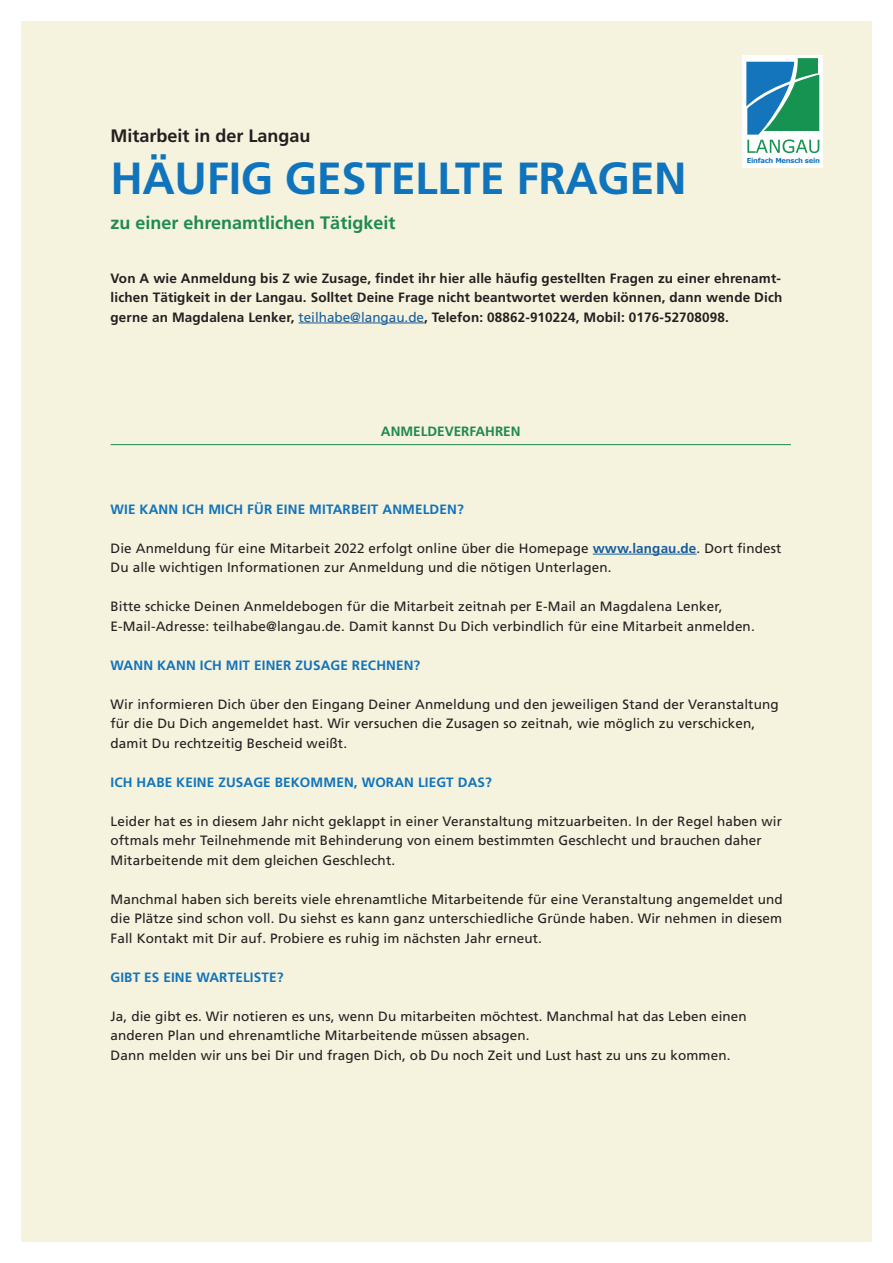
<style>
.page{position:relative;width:893px;height:1263px;background:#fff}
.page>*{position:absolute;margin:0;border:0;box-sizing:border-box;transform-origin:0 0}
.t1{font:700 45px "Frutiger";letter-spacing:-.01em;color:#1074bc}
.t2{font:700 18px "Frutiger";color:#1e8a4e}
.t3{font:700 18px "Frutiger";color:#231f20}
.t4{font:13.5px/19.5px "Frutiger";letter-spacing:.01em;color:#231f20}
.t5{font:700 13.5px/19.5px "Frutiger";letter-spacing:.01em;color:#231f20;text-align:justify}
.t6{font:700 13.5px "Frutiger";letter-spacing:.01em;color:#1074bc}
.t7{font:700 13.5px "Frutiger";color:#1e8a4e}
.t8{font:700 6.9px "Verdana";letter-spacing:-.035em;color:#1575bc}
.s1{font-weight:400;color:#175d9e}
.s2{font-weight:700;color:#175d9e}
</style>
<div class="page">
<div style="left:21px;top:21px;width:851px;height:1221px;background:#f5f2dd"></div>
<div style="left:742px;top:55px;width:81px;height:113px;background:#fff"></div>
<svg style="left:746px;top:58px;width:73px;height:95px"></svg>
<hr style="left:299px;top:323px;width:125px;height:1px;background:#175d9e">
<hr style="left:111px;top:444px;width:680px;height:1px;background:#1e8a4e">
<hr style="left:593px;top:554px;width:104px;height:1px;background:#175d9e">
<h2 class="t3" style="left:111px;top:125px;width:202px">Mitarbeit in der Langau</h2>
<h1 class="t1" style="left:111px;top:152px;width:578px">HÄUFIG GESTELLTE FRAGEN</h1>
<h2 class="t2" style="left:111px;top:212px;width:286px">zu einer ehrenamtlichen Tätigkeit</h2>
<p class="t5" style="left:111px;top:268px;width:673px">Von A wie Anmeldung bis Z wie Zusage, findet ihr hier alle häufig gestellten Fragen zu einer ehrenamt&shy;lichen Tätigkeit in der Langau. Solltet Deine Frage nicht beantwortet werden können, dann wende Dich gerne an Magdalena Lenker, <span class="s1">teilhabe@langau.de</span>, Telefon: 08862-910224, Mobil: 0176-52708098.</p>
<p class="t8" style="left:747px;top:155px;width:75px">Einfach Mensch sein</p>
<p class="t7" style="left:381px;top:423px;width:141px">ANMELDEVERFAHREN</p>
<p class="t6" style="left:111px;top:501px;width:355px">WIE KANN ICH MICH FÜR EINE MITARBEIT ANMELDEN?</p>
<p class="t4" style="left:111px;top:538px;width:672px">Die Anmeldung für eine Mitarbeit 2022 erfolgt online über die Homepage <span class="s2">www.langau.de</span>. Dort findest<br>Du alle wichtigen Informationen zur Anmeldung und die nötigen Unterlagen.</p>
<p class="t4" style="left:111px;top:597px;width:646px">Bitte schicke Deinen Anmeldebogen für die Mitarbeit zeitnah per E-Mail an Magdalena Lenker,<br>E-Mail-Adresse: teilhabe@langau.de. Damit kannst Du Dich verbindlich für eine Mitarbeit anmelden.</p>
<p class="t6" style="left:111px;top:657px;width:311px">WANN KANN ICH MIT EINER ZUSAGE RECHNEN?</p>
<p class="t4" style="left:111px;top:694px;width:670px">Wir informieren Dich über den Eingang Deiner Anmeldung und den jeweiligen Stand der Veranstaltung für die Du Dich angemeldet hast. Wir versuchen die Zusagen so zeitnah, wie möglich zu verschicken, damit Du rechtzeitig Bescheid weißt.</p>
<p class="t6" style="left:111px;top:774px;width:383px">ICH HABE KEINE ZUSAGE BEKOMMEN, WORAN LIEGT DAS?</p>
<p class="t4" style="left:111px;top:811px;width:673px">Leider hat es in diesem Jahr nicht geklappt in einer Veranstaltung mitzuarbeiten. In der Regel haben wir oftmals mehr Teilnehmende mit Behinderung von einem bestimmten Geschlecht und brauchen daher<br>Mitarbeitende mit dem gleichen Geschlecht.</p>
<p class="t4" style="left:111px;top:889px;width:674px;text-align:justify">Manchmal haben sich bereits viele ehrenamtliche Mitarbeitende für eine Veranstaltung angemeldet und die Plätze sind schon voll. Du siehst es kann ganz unterschiedliche Gründe haben. Wir nehmen in diesem Fall Kontakt mit Dir auf. Probiere es ruhig im nächsten Jahr erneut.</p>
<p class="t6" style="left:111px;top:969px;width:174px">GIBT ES EINE WARTELISTE?</p>
<p class="t4" style="left:111px;top:1006px;width:638px">Ja, die gibt es. Wir notieren es uns, wenn Du mitarbeiten möchtest. Manchmal hat das Leben einen anderen Plan und ehrenamtliche Mitarbeitende müssen absagen.<br>Dann melden wir uns bei Dir und fragen Dich, ob Du noch Zeit und Lust hast zu uns zu kommen.</p>
</div>
